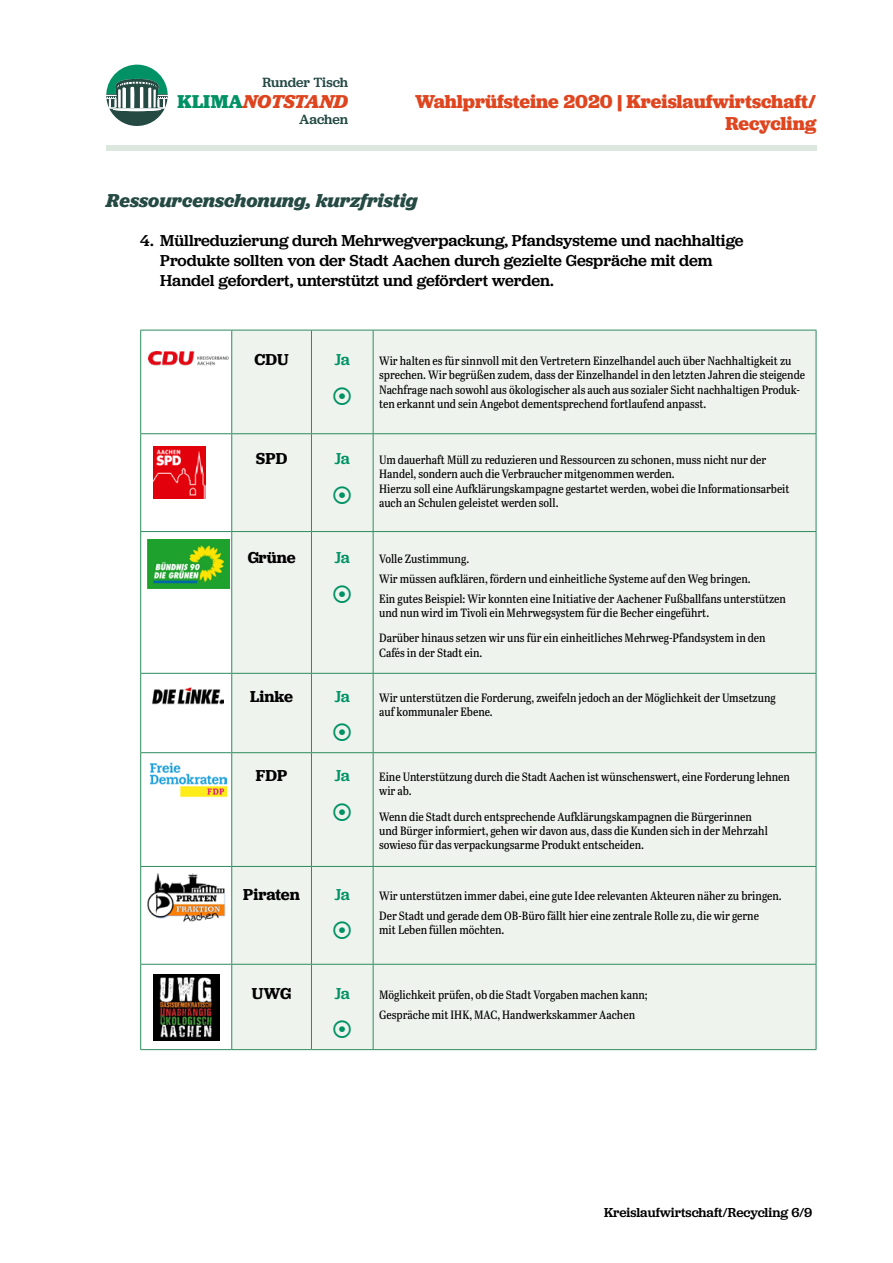
<style>
.page{position:relative;width:893px;height:1263px;background:#fff}
.page>*{position:absolute;margin:0;border:0;box-sizing:border-box;transform-origin:0 0}
.t1{font:700 19.5px/22.5px "Jubilat";color:#df4620;text-align:right}
.t2{font:italic 700 19.5px "Jubilat";color:#254a43}
.t3{font:italic 700 19.35px "Jubilat";color:#de451f}
.t4{font:500 16.5px/19.8px "Jubilat";letter-spacing:-.005em;color:#000}
.t5{font:600 16.5px "Jubilat";color:#000}
.t6{font:500 16.5px "Jubilat";letter-spacing:-.03em;color:#009264}
.t7{font:500 13.95px "Jubilat";color:#244a43}
.t8{font:500 13.5px "Jubilat";color:#000}
.t9{font:12px/14.4px "Abril Titling Cnd";color:#000}
.s1{font-style:normal;color:#009264}
</style>
<div class="page">
<svg style="left:106px;top:64px;width:62px;height:62px"></svg>
<div style="left:106px;top:146px;width:710px;height:5px;background:#dce8df"></div>
<div style="left:232px;top:331px;width:584px;height:718px;background:#eef3ee"></div>
<hr style="left:140px;top:330px;width:92px;height:1px;background:#2d8c5d">
<hr style="left:140px;top:330px;width:1px;height:103px;background:#2d8c5d">
<hr style="left:232px;top:330px;width:79px;height:1px;background:#2d8c5d">
<hr style="left:231px;top:330px;width:1px;height:103px;background:#2d8c5d">
<hr style="left:311px;top:330px;width:62px;height:1px;background:#2d8c5d">
<hr style="left:311px;top:330px;width:1px;height:103px;background:#2d8c5d">
<hr style="left:373px;top:330px;width:443px;height:1px;background:#2d8c5d">
<hr style="left:373px;top:330px;width:1px;height:103px;background:#2d8c5d">
<hr style="left:816px;top:330px;width:1px;height:103px;background:#2d8c5d">
<hr style="left:140px;top:433px;width:92px;height:1px;background:#2d8c5d">
<hr style="left:140px;top:434px;width:1px;height:97px;background:#2d8c5d">
<hr style="left:232px;top:433px;width:79px;height:1px;background:#2d8c5d">
<hr style="left:231px;top:434px;width:1px;height:97px;background:#2d8c5d">
<hr style="left:311px;top:433px;width:62px;height:1px;background:#2d8c5d">
<hr style="left:311px;top:434px;width:1px;height:97px;background:#2d8c5d">
<hr style="left:373px;top:433px;width:443px;height:1px;background:#2d8c5d">
<hr style="left:373px;top:434px;width:1px;height:97px;background:#2d8c5d">
<hr style="left:816px;top:434px;width:1px;height:97px;background:#2d8c5d">
<hr style="left:140px;top:531px;width:92px;height:1px;background:#2d8c5d">
<hr style="left:140px;top:532px;width:1px;height:141px;background:#2d8c5d">
<hr style="left:232px;top:531px;width:79px;height:1px;background:#2d8c5d">
<hr style="left:231px;top:532px;width:1px;height:141px;background:#2d8c5d">
<hr style="left:311px;top:531px;width:62px;height:1px;background:#2d8c5d">
<hr style="left:311px;top:532px;width:1px;height:141px;background:#2d8c5d">
<hr style="left:373px;top:531px;width:443px;height:1px;background:#2d8c5d">
<hr style="left:373px;top:532px;width:1px;height:141px;background:#2d8c5d">
<hr style="left:816px;top:532px;width:1px;height:141px;background:#2d8c5d">
<hr style="left:140px;top:673px;width:92px;height:1px;background:#2d8c5d">
<hr style="left:140px;top:674px;width:1px;height:78px;background:#2d8c5d">
<hr style="left:232px;top:673px;width:79px;height:1px;background:#2d8c5d">
<hr style="left:231px;top:674px;width:1px;height:78px;background:#2d8c5d">
<hr style="left:311px;top:673px;width:62px;height:1px;background:#2d8c5d">
<hr style="left:311px;top:674px;width:1px;height:78px;background:#2d8c5d">
<hr style="left:373px;top:673px;width:443px;height:1px;background:#2d8c5d">
<hr style="left:373px;top:674px;width:1px;height:78px;background:#2d8c5d">
<hr style="left:816px;top:674px;width:1px;height:78px;background:#2d8c5d">
<hr style="left:140px;top:752px;width:92px;height:1px;background:#2d8c5d">
<hr style="left:140px;top:753px;width:1px;height:113px;background:#2d8c5d">
<hr style="left:232px;top:752px;width:79px;height:1px;background:#2d8c5d">
<hr style="left:231px;top:753px;width:1px;height:113px;background:#2d8c5d">
<hr style="left:311px;top:752px;width:62px;height:1px;background:#2d8c5d">
<hr style="left:311px;top:753px;width:1px;height:113px;background:#2d8c5d">
<hr style="left:373px;top:752px;width:443px;height:1px;background:#2d8c5d">
<hr style="left:373px;top:753px;width:1px;height:113px;background:#2d8c5d">
<hr style="left:816px;top:753px;width:1px;height:113px;background:#2d8c5d">
<hr style="left:140px;top:866px;width:92px;height:1px;background:#2d8c5d">
<hr style="left:140px;top:867px;width:1px;height:97px;background:#2d8c5d">
<hr style="left:232px;top:866px;width:79px;height:1px;background:#2d8c5d">
<hr style="left:231px;top:867px;width:1px;height:97px;background:#2d8c5d">
<hr style="left:311px;top:866px;width:62px;height:1px;background:#2d8c5d">
<hr style="left:311px;top:867px;width:1px;height:97px;background:#2d8c5d">
<hr style="left:373px;top:866px;width:443px;height:1px;background:#2d8c5d">
<hr style="left:373px;top:867px;width:1px;height:97px;background:#2d8c5d">
<hr style="left:816px;top:867px;width:1px;height:97px;background:#2d8c5d">
<hr style="left:140px;top:964px;width:92px;height:1px;background:#2d8c5d">
<hr style="left:140px;top:965px;width:1px;height:84px;background:#2d8c5d">
<hr style="left:232px;top:964px;width:79px;height:1px;background:#2d8c5d">
<hr style="left:231px;top:965px;width:1px;height:84px;background:#2d8c5d">
<hr style="left:311px;top:964px;width:62px;height:1px;background:#2d8c5d">
<hr style="left:311px;top:965px;width:1px;height:84px;background:#2d8c5d">
<hr style="left:373px;top:964px;width:443px;height:1px;background:#2d8c5d">
<hr style="left:373px;top:965px;width:1px;height:84px;background:#2d8c5d">
<hr style="left:816px;top:965px;width:1px;height:84px;background:#2d8c5d">
<hr style="left:140px;top:1049px;width:92px;height:1px;background:#2d8c5d">
<hr style="left:232px;top:1049px;width:79px;height:1px;background:#2d8c5d">
<hr style="left:311px;top:1049px;width:62px;height:1px;background:#2d8c5d">
<hr style="left:373px;top:1049px;width:443px;height:1px;background:#2d8c5d">
<img style="left:149px;top:351px;width:79px;height:14px">
<img style="left:153px;top:447px;width:52px;height:52px">
<img style="left:148px;top:540px;width:82px;height:48px">
<img style="left:152px;top:687px;width:71px;height:18px">
<img style="left:151px;top:762px;width:75px;height:36px">
<img style="left:147px;top:873px;width:79px;height:49px">
<img style="left:154px;top:975px;width:66px;height:66px">
<svg style="left:334px;top:387px;width:17px;height:18px"></svg>
<svg style="left:334px;top:486px;width:17px;height:18px"></svg>
<svg style="left:334px;top:585px;width:17px;height:18px"></svg>
<svg style="left:334px;top:724px;width:17px;height:17px"></svg>
<svg style="left:334px;top:803px;width:17px;height:17px"></svg>
<svg style="left:334px;top:922px;width:17px;height:17px"></svg>
<svg style="left:334px;top:1021px;width:17px;height:17px"></svg>
<p class="t7" style="left:262px;top:74px;width:87px">Runder Tisch</p>
<h2 class="t3" style="left:178px;top:89px;width:172px"><span class="s1">KLIMA</span>NOTSTAND</h2>
<p class="t7" style="left:299px;top:110px;width:51px">Aachen</p>
<h1 class="t1" style="left:415px;top:90px;width:403px">Wahlprüfsteine 2020 | Kreislaufwirtschaft/<br>Recycling</h1>
<h1 class="t2" style="left:106px;top:188px;width:313px">Ressourcenschonung, kurzfristig</h1>
<h3 class="t4" style="left:160px;top:230px;width:585px;text-indent:-20px">4. Müllreduzierung durch Mehrwegverpackung, Pfandsysteme und nachhaltige<br>Produkte sollten von der Stadt Aachen durch gezielte Gespräche mit dem<br>Handel gefordert, unterstützt und gefördert werden.</h3>
<h3 class="t5" style="left:254px;top:349px;width:36px">CDU</h3>
<h3 class="t6" style="left:335px;top:349px;width:17px">Ja</h3>
<p class="t9" style="left:379px;top:353px;width:427px">Wir halten es für sinnvoll mit den Vertretern Einzelhandel auch über Nachhaltigkeit zu sprechen. Wir begrüßen zudem, dass der Einzelhandel in den letzten Jahren die steigende Nachfrage nach sowohl aus ökologischer als auch aus sozialer Sicht nachhaltigen Produk&shy;ten erkannt und sein Angebot dementsprechend fortlaufend anpasst.</p>
<h3 class="t5" style="left:256px;top:448px;width:33px">SPD</h3>
<h3 class="t6" style="left:335px;top:448px;width:17px">Ja</h3>
<p class="t9" style="left:379px;top:452px;width:412px">Um dauerhaft Müll zu reduzieren und Ressourcen zu schonen, muss nicht nur der Handel, sondern auch die Verbraucher mitgenommen werden.<br>Hierzu soll eine Aufklärungskampagne gestartet werden, wobei die Informationsarbeit auch an Schulen geleistet werden soll.</p>
<h3 class="t5" style="left:248px;top:547px;width:49px">Grüne</h3>
<h3 class="t6" style="left:335px;top:547px;width:17px">Ja</h3>
<p class="t9" style="left:379px;top:548px;width:408px;line-height:19.8px">Volle Zustimmung.<br>Wir müssen aufklären, fördern und einheitliche Systeme auf den Weg bringen.<br>Ein gutes Beispiel: Wir konnten eine Initiative der Aachener Fußballfans unterstützen</p>
<p class="t9" style="left:379px;top:600px;width:388px;line-height:25.2px">und nun wird im Tivoli ein Mehrwegsystem für die Becher eingeführt.<br>Darüber hinaus setzen wir uns für ein einheitliches Mehrweg-Pfandsystem in den</p>
<p class="t9" style="left:379px;top:645px;width:105px">Cafés in der Stadt ein.</p>
<h3 class="t5" style="left:250px;top:686px;width:44px">Linke</h3>
<h3 class="t6" style="left:335px;top:685px;width:17px">Ja</h3>
<p class="t9" style="left:379px;top:690px;width:398px">Wir unterstützen die Forderung, zweifeln jedoch an der Möglichkeit der Umsetzung auf kommunaler Ebene.</p>
<h3 class="t5" style="left:256px;top:765px;width:33px">FDP</h3>
<h3 class="t6" style="left:335px;top:765px;width:17px">Ja</h3>
<p class="t9" style="left:379px;top:769px;width:412px">Eine Unterstützung durch die Stadt Aachen ist wünschenswert, eine Forderung lehnen wir ab.</p>
<p class="t9" style="left:379px;top:808px;width:390px">Wenn die Stadt durch entsprechende Aufklärungskampagnen die Bürgerinnen und Bürger informiert, gehen wir davon aus, dass die Kunden sich in der Mehrzahl sowieso für das verpackungsarme Produkt entscheiden.</p>
<h3 class="t5" style="left:243px;top:884px;width:58px">Piraten</h3>
<h3 class="t6" style="left:335px;top:883px;width:17px">Ja</h3>
<p class="t9" style="left:379px;top:885px;width:404px;line-height:19.8px">Wir unterstützen immer dabei, eine gute Idee relevanten Akteuren näher zu bringen.<br>Der Stadt und gerade dem OB-Büro fällt hier eine zentrale Rolle zu, die wir gerne</p>
<p class="t9" style="left:379px;top:922px;width:127px">mit Leben füllen möchten.</p>
<h3 class="t5" style="left:252px;top:983px;width:41px">UWG</h3>
<h3 class="t6" style="left:335px;top:982px;width:17px">Ja</h3>
<p class="t9" style="left:379px;top:984px;width:270px;line-height:19.8px">Möglichkeit prüfen, ob die Stadt Vorgaben machen kann;<br>Gespräche mit IHK, MAC, Handwerkskammer Aachen</p>
<p class="t8" style="left:604px;top:1203px;width:210px">Kreislaufwirtschaft/Recycling 6/9</p>
</div>
